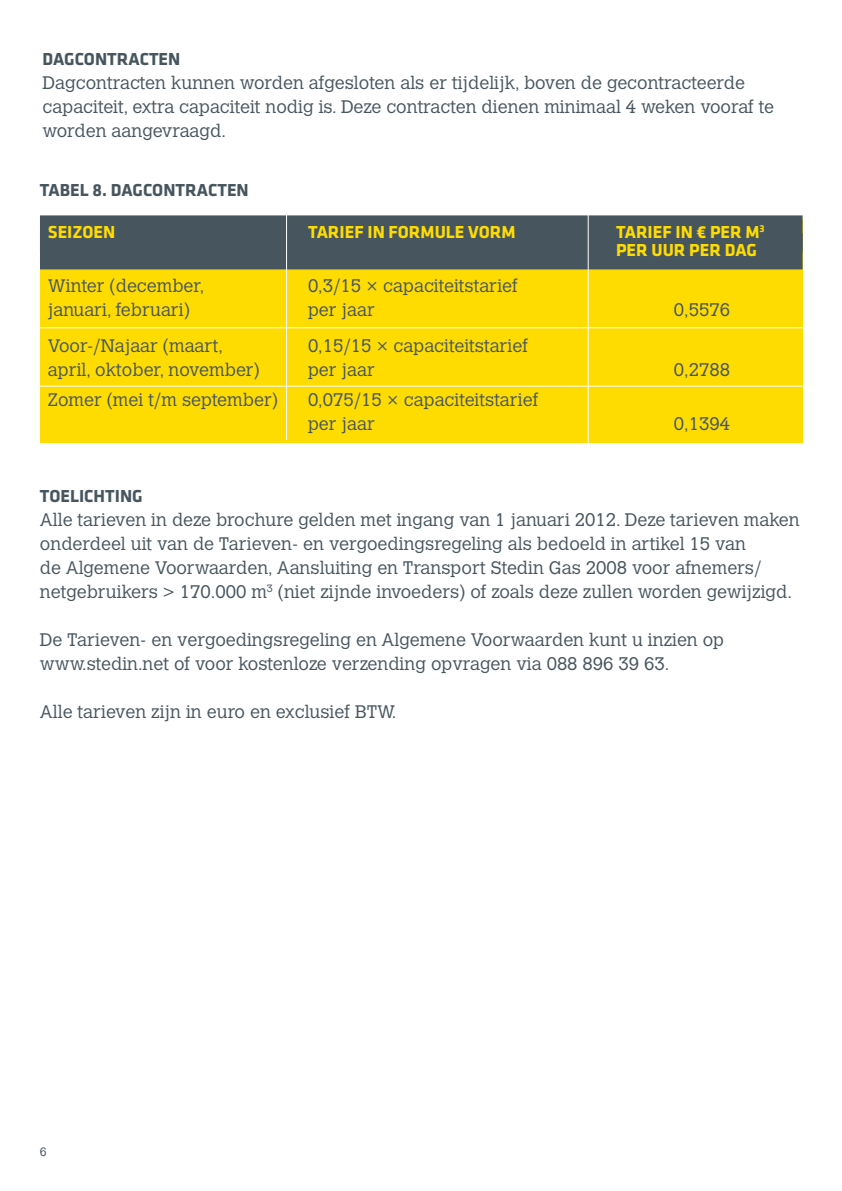
<style>
.page{position:relative;width:842px;height:1191px;background:#fff}
.page>*{position:absolute;margin:0;border:0;box-sizing:border-box;transform-origin:0 0}
.t1{font:300 18px/24px "Calvert MT Std";color:#47565e}
.t2{font:700 18px/18px "Klavika";color:#ffdc01}
.t3{font:700 18px "Klavika";color:#47565e}
.t4{font:300 12px "Calvert MT Std";color:#47565e}
</style>
<div class="page">
<div style="left:40px;top:220px;width:762px;height:222px;background:#ffdc01"></div>
<div style="left:40px;top:215px;width:762px;height:36px;background:#47565e"></div>
<div style="left:40px;top:233px;width:762px;height:36px;background:#47565e"></div>
<hr style="left:40px;top:386px;width:762px;height:1px;background:#fff">
<hr style="left:588px;top:196px;width:1px;height:249px;background:#fff">
<hr style="left:286px;top:203px;width:1px;height:237px;background:#fff">
<hr style="left:37px;top:327px;width:768px;height:1px;background:#fff">
<p class="t3" style="left:43px;top:49px;width:127px">DAGCONTRACTEN</p>
<p class="t1" style="left:43px;top:71px;width:733px">Dagcontracten kunnen worden afgesloten als er tijdelijk, boven de gecontracteerde capaciteit, extra capaciteit nodig is. Deze contracten dienen minimaal 4 weken vooraf te worden aangevraagd.</p>
<p class="t3" style="left:40px;top:180px;width:210px">TABEL 8. DAGCONTRACTEN</p>
<p class="t2" style="left:48px;top:223px;width:19px">SEIZOEN</p>
<p class="t2" style="left:308px;top:223px;width:19px">TARIEF</p>
<p class="t2" style="left:367px;top:223px;width:34px">IN FORM</p>
<p class="t2" style="left:435px;top:223px;width:45px">ULE VORM</p>
<p class="t2" style="left:616px;top:223px;width:19px">TARIEF</p>
<p class="t2" style="left:616px;top:223px;width:150px;text-indent:59px">IN € PER M<sup>3<br></sup>PER UU R PER DAG</p>
<p class="t1" style="left:48px;top:274px;width:158px">Winter (december,</p>
<p class="t1" style="left:308px;top:274px;width:211px">0,3/15 × capaciteitstarief</p>
<p class="t1" style="left:48px;top:298px;width:144px">januari, februari)</p>
<p class="t1" style="left:308px;top:298px;width:68px">per jaar</p>
<p class="t1" style="left:674px;top:298px;width:58px">0,5576</p>
<p class="t1" style="left:48px;top:334px;width:176px">Voor-/Najaar (maart,</p>
<p class="t1" style="left:308px;top:334px;width:222px">0,15/15 × capaciteitstarief</p>
<p class="t1" style="left:48px;top:358px;width:213px">april, oktober, november)</p>
<p class="t1" style="left:308px;top:358px;width:68px">per jaar</p>
<p class="t1" style="left:674px;top:358px;width:58px">0,2788</p>
<p class="t1" style="left:48px;top:388px;width:231px">Zomer (mei t/m september)</p>
<p class="t1" style="left:308px;top:388px;width:232px">0,075/15 × capaciteitstarief per jaar</p>
<p class="t1" style="left:674px;top:412px;width:58px">0,1394</p>
<p class="t3" style="left:40px;top:486px;width:104px">TOELICHTING</p>
<p class="t1" style="left:40px;top:508px;width:761px">Alle tarieven in deze brochure gelden met ingang van 1 januari 2012. Deze tarieven maken onderdeel uit van de Tarieven- en vergoedingsregeling als bedoeld in artikel 15 van<br>de Algemene Voorwaarden, Aansluiting en Transport Stedin Gas 2008 voor afnemers/ netgebruikers &gt; 170.000 m<sup>3</sup> (niet zijnde invoeders) of zoals deze zullen worden gewijzigd.</p>
<p class="t1" style="left:40px;top:628px;width:686px">De Tarieven- en vergoedingsregeling en Algemene Voorwaarden kunt u inzien op www.stedin.net of voor kostenloze verzending opvragen via 088 896 39 63.</p>
<p class="t1" style="left:40px;top:700px;width:358px">Alle tarieven zijn in euro en exclusief BTW.</p>
<p class="t4" style="left:40px;top:1145px;width:8px">6</p>
</div>
